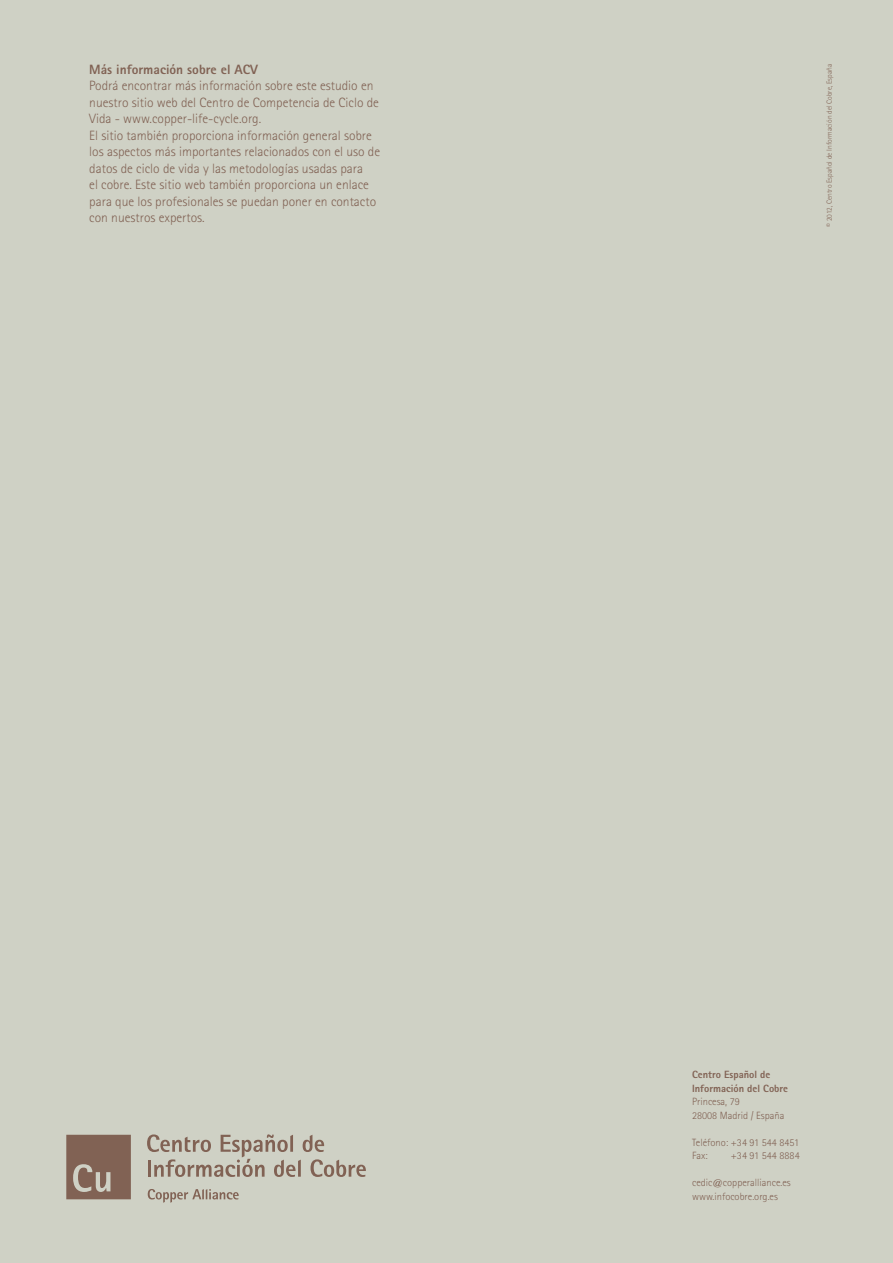
<style>
.page{position:relative;width:893px;height:1263px;background:#cfd1c5}
.page>*{position:absolute;margin:0;border:0;box-sizing:border-box;transform-origin:0 0}
.t1{font:300 13.5px/16.5px "Rotis Sans Serif";color:#816254}
.t2{font:800 13.5px "Rotis Sans Serif";color:#816254}
.t3{font:300 10.5px/13.5px "Rotis Sans Serif";color:#816254}
.t4{font:800 10.5px/13.5px "Rotis Sans Serif";color:#816254}
.t5{font:300 7.5px "Rotis Sans Serif";color:#816254}
</style>
<div class="page">
<svg style="left:147px;top:1134px;width:219px;height:43px"></svg>
<svg style="left:148px;top:1189px;width:91px;height:14px"></svg>
<svg style="left:66px;top:1135px;width:65px;height:64px;background:#896d5f"></svg>
<p class="t2" style="left:89px;top:61px;width:170px">Más información sobre el ACV</p>
<p class="t1" style="left:89px;top:77px;width:292px">Podrá encontrar más información sobre este estudio en nuestro sitio web del Centro de Competencia de Ciclo de Vida - www.copper-life-cycle.org.<br>El sitio también proporciona información general sobre los aspectos más importantes relacionados con el uso de datos de ciclo de vida y las metodologías usadas para<br>el cobre. Este sitio web también proporciona un enlace para que los profesionales se puedan poner en contacto con nuestros expertos.</p>
<p class="t5" style="left:825px;top:227px;width:165px;rotate:-90deg">© 2012, Centro Español de Información del Cobre, España</p>
<p class="t4" style="left:692px;top:1068px;width:98px">Centro Español de<br>Información del Cobre</p>
<p class="t3" style="left:692px;top:1095px;width:94px">Princesa, 79<br>28008 Madrid / España</p>
<p class="t3" style="left:692px;top:1135px;width:109px">Teléfono: +34 91 544 8451<br>Fax:</p>
<p class="t3" style="left:731px;top:1149px;width:70px">+34 91 544 8884</p>
<p class="t3" style="left:692px;top:1176px;width:100px">cedic@copperalliance.es www.infocobre.org.es</p>
</div>
